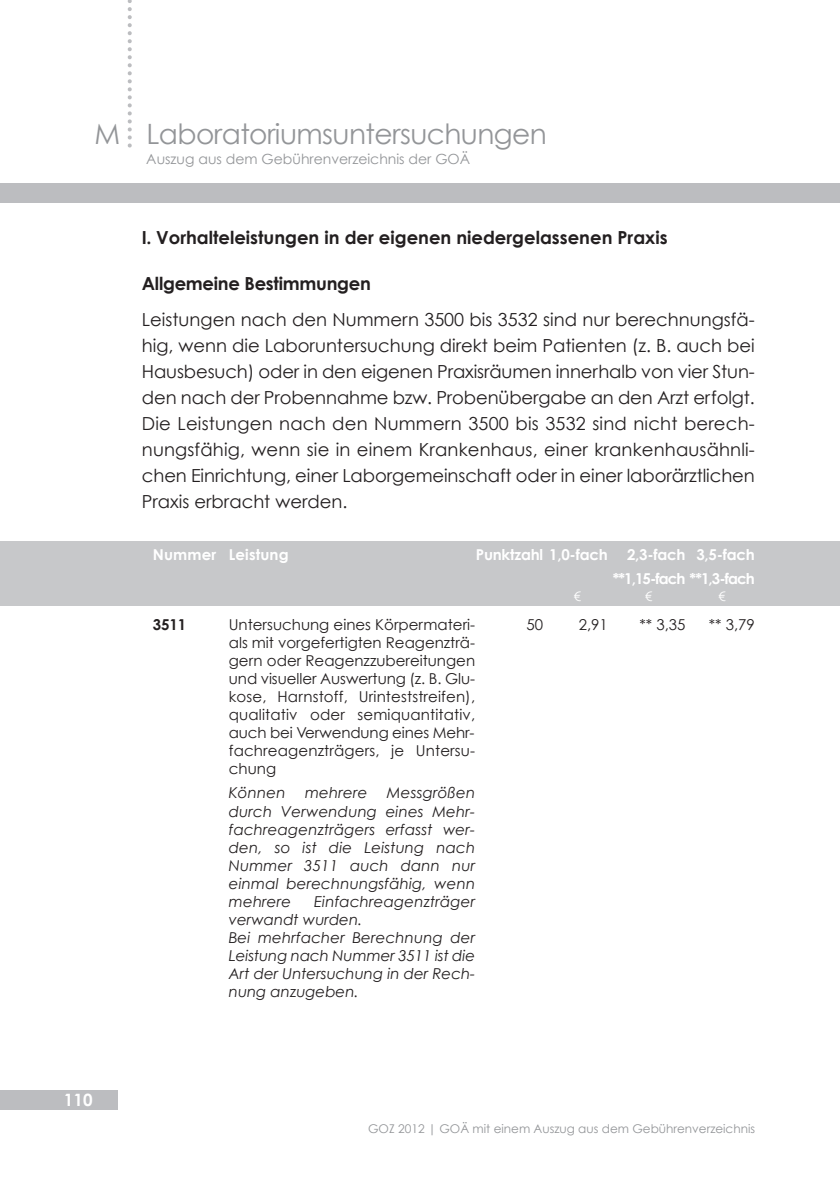
<style>
.page{position:relative;width:840px;height:1191px;background:#fff}
.page>*{position:absolute;margin:0;border:0;box-sizing:border-box;transform-origin:0 0}
.t1{font:28px "Century Gothic";letter-spacing:-.02em;color:#939598}
.t2{font:18px/26px "Century Gothic";letter-spacing:-.005em;color:#231f20;text-align:justify}
.t3{font:700 18px "Century Gothic";color:#231f20}
.t4{font:700 17px "Century Gothic";color:#fff}
.t5{font:italic 15px/18px "Century Gothic";letter-spacing:.01em;color:#231f20;text-align:justify}
.t6{font:15px/18px "Century Gothic";letter-spacing:.01em;color:#231f20;text-align:justify}
.t7{font:700 15px/24px "Century Gothic";letter-spacing:-.06em;color:#fff}
.t8{font:700 15px "Century Gothic";letter-spacing:-.015em;color:#fff}
.t9{font:700 15px "Century Gothic";letter-spacing:.01em;color:#fff}
.t10{font:700 15px "Century Gothic";color:#231f20}
.t11{font:14px "Century Gothic";color:#939598}
.t12{font:13px "Century Gothic";color:#fff}
.t13{font:12px "Century Gothic";color:#939598}
</style>
<div class="page">
<div style="left:0;top:1089px;width:118px;height:20px;background:#bcbdc0"></div>
<svg style="left:128px;top:0;width:4px;height:147px"></svg>
<div style="left:0;top:183px;width:839px;height:20px;background:#bcbdc0"></div>
<div style="left:0;top:541px;width:839px;height:64px;background:#c7c8ca"></div>
<h1 class="t1" style="left:94px;top:116px;width:454px">M Laboratoriumsuntersuchungen</h1>
<p class="t11" style="left:146px;top:150px;width:325px">Auszug aus dem Gebührenverzeichnis der GOÄ</p>
<p class="t3" style="left:142px;top:226px;width:527px">I. Vorhalteleistungen in der eigenen niedergelassenen Praxis</p>
<p class="t3" style="left:142px;top:271px;width:230px">Allgemeine Bestimmungen</p>
<p class="t2" style="left:142px;top:305px;width:614px">Leistungen nach den Nummern 3500 bis 3532 sind nur berechnungsfä&shy;hig, wenn die Laboruntersuchung direkt beim Patienten (z. B. auch bei Hausbesuch) oder in den eigenen Praxisräumen innerhalb von vier Stun&shy;den nach der Probennahme bzw. Probenübergabe an den Arzt erfolgt.<br>Die Leistungen nach den Nummern 3500 bis 3532 sind nicht berech&shy;nungsfähig, wenn sie in einem Krankenhaus, einer krankenhausähnli&shy;chen Einrichtung, einer Laborgemeinschaft oder in einer laborärztlichen Praxis erbracht werden.</p>
<p class="t9" style="left:153px;top:544px;width:137px">Nummer Leistung</p>
<p class="t8" style="left:475px;top:544px;width:133px">Punktzahl 1,0-fach</p>
<p class="t12" style="left:573px;top:587px;width:9px">€</p>
<p class="t7" style="left:612px;top:541px;width:143px;text-indent:14px">2,3-fach **1,15-fach **1,3-fach</p>
<p class="t12" style="left:644px;top:587px;width:9px">€</p>
<p class="t8" style="left:696px;top:544px;width:60px">3,5-fach</p>
<p class="t12" style="left:718px;top:587px;width:9px">€</p>
<p class="t4" style="left:64px;top:1088px;width:30px">110</p>
<p class="t10" style="left:153px;top:615px;width:35px">3511</p>
<p class="t6" style="left:229px;top:615px;width:248px">Untersuchung eines Körpermateri&shy;als mit vorgefertigten Reagenzträ&shy;gern oder Reagenzzubereitungen und visueller Auswertung (z. B. Glu&shy;kose, Harnstoff, Urinteststreifen), qualitativ oder semiquantitativ, auch bei Verwendung eines Mehr&shy;fachreagenzträgers, je Untersu&shy;chung</p>
<p class="t5" style="left:229px;top:783px;width:58px">Können</p>
<p class="t5" style="left:305px;top:783px;width:64px">mehrere</p>
<p class="t5" style="left:229px;top:783px;width:248px;text-indent:158px">Messgrößen durch Verwendung eines Mehr&shy;fachreagenzträgers erfasst wer&shy;den, so ist die Leistung nach Nummer 3511 auch dann nur einmal berechnungsfähig, wenn mehrere</p>
<p class="t5" style="left:229px;top:891px;width:248px;text-align:left;text-indent:85px">Einfachreagenzträger verwandt wurden.<br>Bei mehrfacher Berechnung der<br>Leistung nach Nummer 3511 ist die<br>Art der Untersuchung in der Rech&shy;nung anzugeben.</p>
<p class="t6" style="left:526px;top:615px;width:18px">50</p>
<p class="t6" style="left:578px;top:615px;width:31px">2,91</p>
<p class="t6" style="left:639px;top:615px;width:47px">** 3,35</p>
<p class="t6" style="left:708px;top:615px;width:47px">** 3,79</p>
<p class="t13" style="left:368px;top:1121px;width:388px">GOZ 2012 | GOÄ mit einem Auszug aus dem Gebührenverzeichnis</p>
</div>
